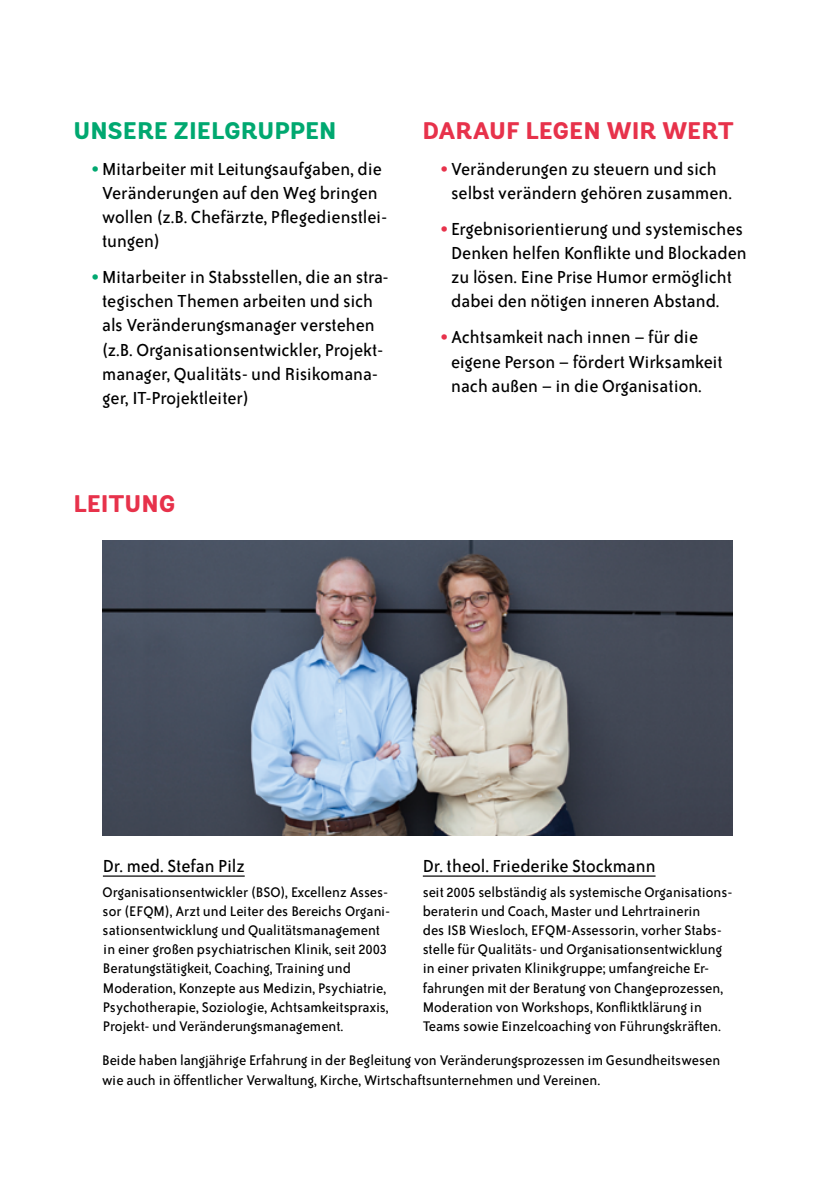
<style>
.page{position:relative;width:840px;height:1191px;background:#fff}
.page>*{position:absolute;margin:0;border:0;box-sizing:border-box;transform-origin:0 0}
.t1{font:800 24px "Andes Rounded";letter-spacing:.025em;color:#e7324b}
.t2{font:800 24px "Andes Rounded";letter-spacing:.025em;color:#00a870}
.t3{font:20px/24px "Bailey Sans ITC Std";color:#000}
.t4{font:16px/19.2px "Bailey Sans ITC Std";color:#000}
.s1{font-size:28px;color:#00a870}
.s2{font-size:28px;color:#e7324b}
</style>
<div class="page">
<hr style="left:422px;top:875px;width:233px;height:1px;background:#000">
<hr style="left:103px;top:875px;width:141px;height:1px;background:#000">
<img style="left:102px;top:540px;width:629px;height:295px">
<h1 class="t2" style="left:74px;top:116px;width:264px">UNSERE ZIELGRUPPEN</h1>
<p class="t3" style="left:102px;top:158px;width:286px;text-indent:-11px"><span class="s1">•</span>Mitarbeiter mit Leitungsaufgaben, die<br>Veränderungen auf den Weg bringen wollen (z.B. Chefärzte, Pflegedienstlei&shy;tungen)</p>
<p class="t3" style="left:102px;top:266px;width:288px;text-indent:-11px"><span class="s1">•</span>Mitarbeiter in Stabsstellen, die an stra&shy;tegischen Themen arbeiten und sich als Veränderungsmanager verstehen (z.B. Organisationsentwickler, Projekt&shy;manager, Qualitäts- und Risikomana&shy;ger, IT-Projektleiter)</p>
<h1 class="t1" style="left:74px;top:488px;width:103px">LEITUNG</h1>
<h1 class="t1" style="left:422px;top:116px;width:312px">DARAUF LEGEN WIR WERT</h1>
<p class="t3" style="left:451px;top:158px;width:282px;text-indent:-11px"><span class="s2">•</span>Veränderungen zu steuern und sich selbst verändern gehören zusammen.</p>
<p class="t3" style="left:451px;top:218px;width:297px;text-indent:-11px"><span class="s2">•</span> Ergebnisorientierung und systemisches Denken helfen Konflikte und Blockaden zu lösen. Eine Prise Humor ermöglicht dabei den nötigen inneren Abstand.</p>
<p class="t3" style="left:451px;top:326px;width:273px;text-indent:-11px"><span class="s2">•</span>Achtsamkeit nach innen – für die eigene Person – fördert Wirksamkeit nach außen – in die Organisation.</p>
<p class="t3" style="left:103px;top:854px;width:143px">Dr. med. Stefan Pilz</p>
<p class="t4" style="left:102px;top:882px;width:287px">Organisationsentwickler (BSO), Excellenz Asses&shy;sor (EFQM), Arzt und Leiter des Bereichs Organi&shy;sationsentwicklung und Qualitätsmanagement in einer großen psychiatrischen Klinik, seit 2003<br>Beratungstätigkeit, Coaching, Training und Moderation, Konzepte aus Medizin, Psychiatrie, Psychotherapie, Soziologie, Achtsamkeitspraxis, Projekt- und Veränderungsmanagement.</p>
<p class="t4" style="left:102px;top:1051px;width:619px">Beide haben langjährige Erfahrung in der Begleitung von Veränderungsprozessen im Gesundheitswesen wie auch in öffentlicher Verwaltung, Kirche, Wirtschaftsunternehmen und Vereinen.</p>
<p class="t3" style="left:422px;top:854px;width:234px">Dr. theol. Friederike Stockmann</p>
<p class="t4" style="left:422px;top:882px;width:309px">seit 2005 selbständig als systemische Organisations&shy;beraterin und Coach, Master und Lehrtrainerin<br>des ISB Wiesloch, EFQM-Assessorin, vorher Stabs&shy;stelle für Qualitäts- und Organisationsentwicklung in einer privaten Klinikgruppe; umfangreiche Er&shy;fahrungen mit der Beratung von Changeprozessen, Moderation von Workshops, Konfliktklärung in Teams sowie Einzelcoaching von Führungskräften.</p>
</div>
